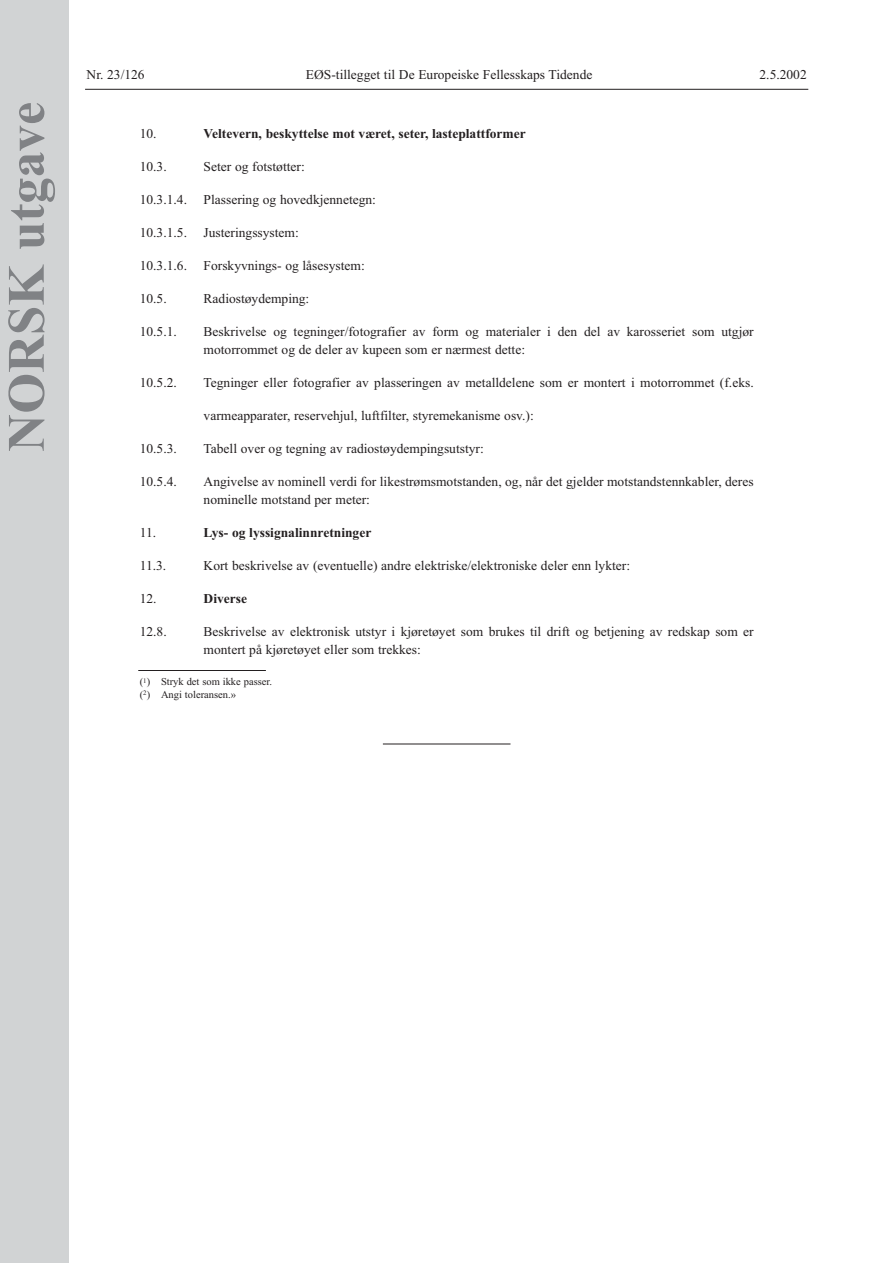
<style>
.page{position:relative;width:893px;height:1263px;background:#fff}
.page>*{position:absolute;margin:0;border:0;box-sizing:border-box;transform-origin:0 0}
.t1{font:700 52.5px "Times New Roman";color:#808285}
.t2{font:13.5px/18px "Times New Roman";color:#231f20}
.t3{font:700 13.5px "Times New Roman";color:#231f20}
.t4{font:10.5px/12.6px "Times New Roman";color:#231f20}
</style>
<div class="page">
<hr style="left:85px;top:89px;width:723px;height:1px;background:#231f20">
<div style="left:0;top:0;width:68px;height:1263px;background:#d1d3d4"></div>
<hr style="left:138px;top:670px;width:128px;height:1px;background:#231f20">
<hr style="left:383px;top:744px;width:127px;height:1px;background:#231f20">
<h1 class="t1" style="left:9px;top:452px;width:351px;rotate:-90deg">NORSK utgave</h1>
<p class="t2" style="left:87px;top:67px;width:60px">Nr. 23/126</p>
<p class="t2" style="left:306px;top:67px;width:288px">EØS-tillegget til De Europeiske Fellesskaps Tidende</p>
<p class="t2" style="left:759px;top:67px;width:49px">2.5.2002</p>
<p class="t2" style="left:140px;top:126px;width:18px">10.</p>
<p class="t3" style="left:203px;top:129px;width:324px">Veltevern, beskyttelse mot været, seter, lasteplattformer</p>
<p class="t2" style="left:140px;top:159px;width:28px">10.3.</p>
<p class="t2" style="left:203px;top:159px;width:103px">Seter og fotstøtter:</p>
<p class="t2" style="left:140px;top:192px;width:238px">10.3.1.4. Plassering og hovedkjennetegn:</p>
<p class="t2" style="left:140px;top:225px;width:161px">10.3.1.5. Justeringssystem:</p>
<p class="t2" style="left:140px;top:258px;width:226px">10.3.1.6. Forskyvnings- og låsesystem:</p>
<p class="t2" style="left:140px;top:291px;width:28px">10.5.</p>
<p class="t2" style="left:203px;top:291px;width:107px">Radiostøydemping:</p>
<p class="t2" style="left:140px;top:324px;width:39px">10.5.1.</p>
<p class="t2" style="left:203px;top:324px;width:551px">Beskrivelse og tegninger/fotografier av form og materialer i den del av karosseriet som utgjør motorrommet og de deler av kupeen som er nærmest dette:</p>
<p class="t2" style="left:140px;top:375px;width:39px">10.5.2.</p>
<p class="t2" style="left:203px;top:375px;width:551px">Tegninger eller fotografier av plasseringen av metalldelene som er montert i motorrommet (f.eks.</p>
<p class="t2" style="left:203px;top:408px;width:332px">varmeapparater, reservehjul, luftfilter, styremekanisme osv.):</p>
<p class="t2" style="left:140px;top:441px;width:39px">10.5.3.</p>
<p class="t2" style="left:203px;top:441px;width:282px">Tabell over og tegning av radiostøydempingsutstyr:</p>
<p class="t2" style="left:140px;top:474px;width:39px">10.5.4.</p>
<p class="t2" style="left:203px;top:474px;width:551px">Angivelse av nominell verdi for likestrømsmotstanden, og, når det gjelder motstandstennkabler, deres nominelle motstand per meter:</p>
<p class="t2" style="left:140px;top:525px;width:18px">11.</p>
<p class="t3" style="left:203px;top:528px;width:169px">Lys- og lyssignalinnretninger</p>
<p class="t2" style="left:140px;top:558px;width:28px">11.3.</p>
<p class="t2" style="left:203px;top:558px;width:428px">Kort beskrivelse av (eventuelle) andre elektriske/elektroniske deler enn lykter:</p>
<p class="t2" style="left:140px;top:591px;width:18px">12.</p>
<p class="t3" style="left:203px;top:594px;width:45px">Diverse</p>
<p class="t2" style="left:140px;top:624px;width:28px">12.8.</p>
<p class="t2" style="left:203px;top:624px;width:551px">Beskrivelse av elektronisk utstyr i kjøretøyet som brukes til drift og betjening av redskap som er montert på kjøretøyet eller som trekkes:</p>
<p class="t4" style="left:140px;top:676px;width:134px">(<sup>1</sup>) Stryk det som ikke passer. (<sup>2</sup>) Angi toleransen.»</p>
</div>
